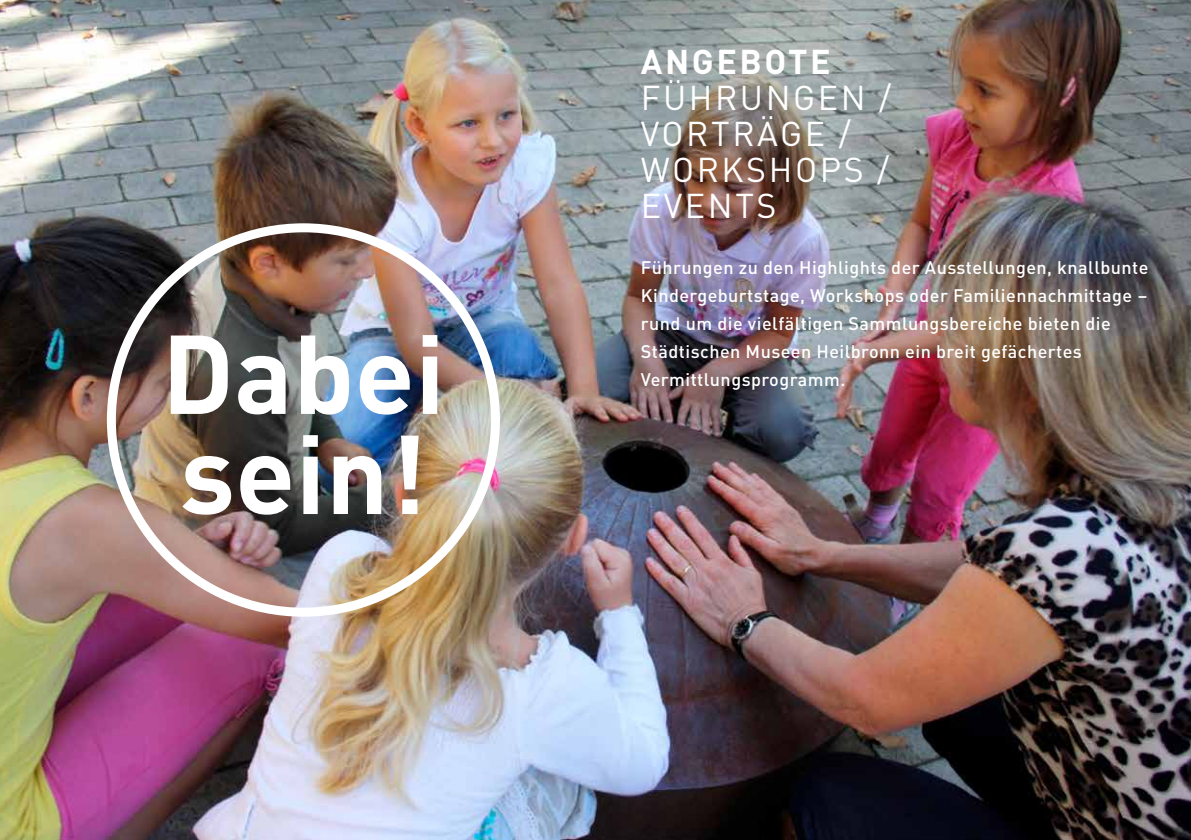
<style>
.page{position:relative;width:1191px;height:840px;background:#fff}
.page>*{position:absolute;margin:0;border:0;box-sizing:border-box;transform-origin:0 0}
.t1{font:700 110px/100px "DIN";color:#fff}
.t2{font:34px/36px "DIN";letter-spacing:.075em;color:#fff}
.t3{font:700 34px "DIN";letter-spacing:.075em;color:#fff}
.t4{font:500 18px/28px "DIN";letter-spacing:.025em;color:#fff}
</style>
<div class="page">
<img style="left:0;top:0;width:1191px;height:839px">
<div style="left:107px;top:223px;width:393px;height:393px;border:9px solid #fff;border-radius:50%"></div>
<h1 class="t1" style="left:162px;top:319px;width:285px">Dabei sein!</h1>
<h2 class="t3" style="left:641px;top:39px;width:191px">ANGEBOTE</h2>
<h2 class="t2" style="left:641px;top:79px;width:252px">FÜHRUNGEN /<br>VORTRÄGE /<br>WORKSHOPS /<br>EVENTS</h2>
<p class="t4" style="left:641px;top:253px;width:509px">Führungen zu den Highlights der Ausstellungen, knallbunte Kindergeburtstage, Workshops oder Familiennachmittage – rund um die vielfältigen Sammlungsbereiche bieten die Städtischen Museen Heilbronn ein breit gefächertes Vermittlungsprogramm.</p>
</div>
